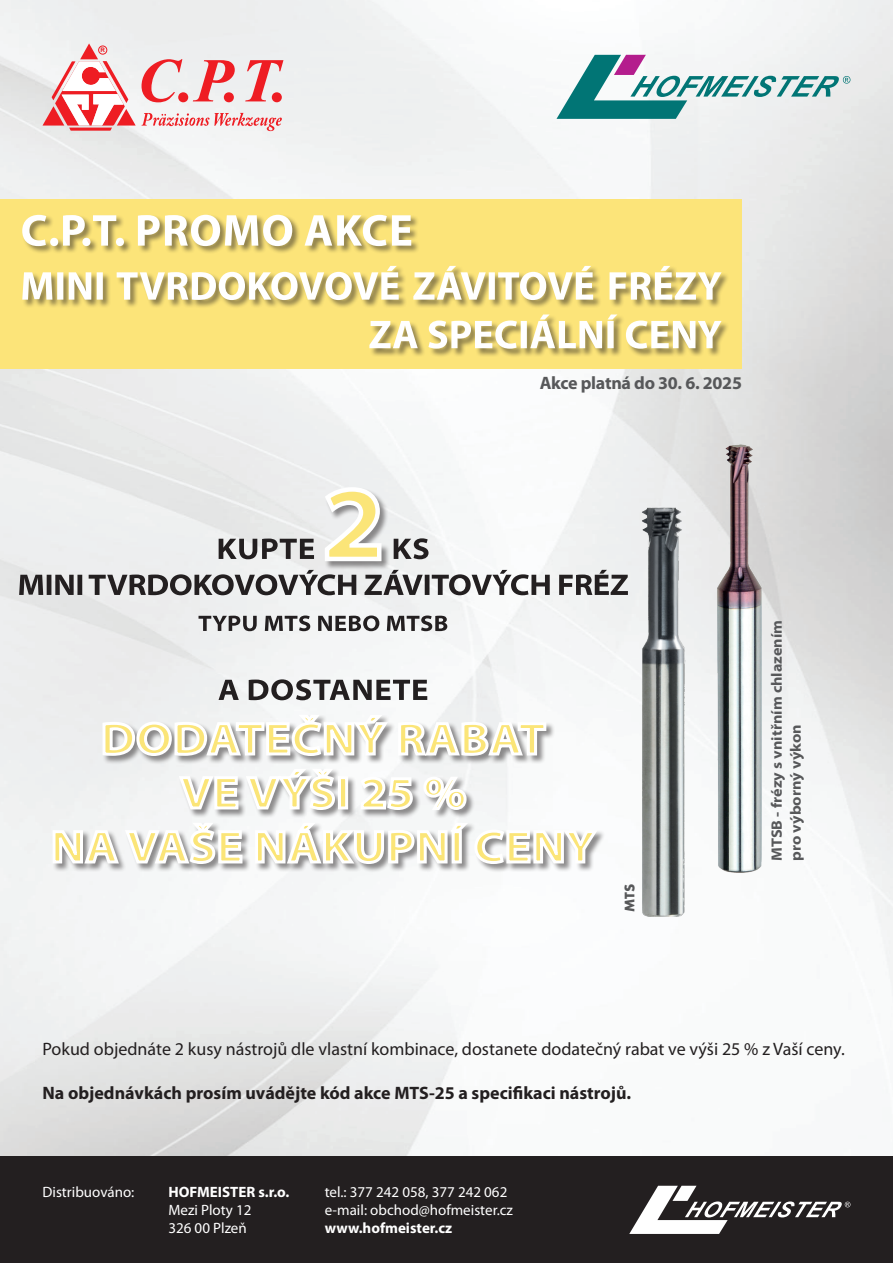
<style>
.page{position:relative;width:893px;height:1263px;background:#fff}
.page>*{position:absolute;margin:0;border:0;box-sizing:border-box;transform-origin:0 0}
.t1{font:18px "Myriad Pro";color:#231f20}
.t2{font:700 18px "Myriad Pro";color:#231f20}
.t3{font:700 18px "Myriad Pro";letter-spacing:-.015em;color:#57585a}
.t4{font:15px/18px "Myriad Pro";color:#fff}
.t5{font:700 semi-expanded 15px/18.8px "Myriad Pro";color:#57585a}
.t6{font:700 15px "Myriad Pro";color:#fff}
.t7{font:700 12.75px "Futura";color:#57585a}
.t8{font:700 6.3px "Arial";color:#ee1d23}
.s1{font-weight:700}
</style>
<div class="page">
<img style="left:0;top:0;width:893px;height:1157px">
<div style="left:0;top:199px;width:741px;height:170px;background:#fce479"></div>
<img style="left:634px;top:494px;width:54px;height:423px">
<img style="left:706px;top:436px;width:62px;height:442px">
<svg style="left:43px;top:43px;width:93px;height:88px"></svg>
<svg style="left:142px;top:59px;width:93px;height:43px"></svg>
<svg style="left:245px;top:60px;width:38px;height:42px;background:#ed9fa2"></svg>
<div style="left:98px;top:46px;width:9px;height:8px;border:1px solid #ee1d23;border-radius:50%"></div>
<svg style="left:142px;top:113px;width:140px;height:18px"></svg>
<svg style="left:556px;top:55px;width:294px;height:64px"></svg>
<div style="left:0;top:1157px;width:893px;height:106px;background:#231f20"></div>
<svg style="left:629px;top:1186px;width:221px;height:48px"></svg>
<div style="left:52px;top:822px;width:554px;height:50px;background:#231f20;opacity:.5"></div>
<svg style="left:51px;top:820px;width:549px;height:46px"></svg>
<div style="left:179px;top:768px;width:296px;height:50px;background:#231f20;opacity:.5"></div>
<svg style="left:177px;top:766px;width:291px;height:47px"></svg>
<div style="left:102px;top:714px;width:453px;height:50px;background:#231f20;opacity:.5"></div>
<svg style="left:101px;top:712px;width:447px;height:45px"></svg>
<svg style="left:219px;top:679px;width:208px;height:21px"></svg>
<svg style="left:199px;top:615px;width:248px;height:16px"></svg>
<svg style="left:19px;top:570px;width:609px;height:25px"></svg>
<svg style="left:394px;top:538px;width:34px;height:21px"></svg>
<div style="left:324px;top:487px;width:66px;height:83px;background:#231f20;opacity:.5"></div>
<svg style="left:321px;top:485px;width:63px;height:78px"></svg>
<svg style="left:219px;top:538px;width:95px;height:21px"></svg>
<div style="left:22px;top:214px;width:708px;height:143px;background:#231f20;opacity:.5"></div>
<svg style="left:369px;top:314px;width:353px;height:35px"></svg>
<svg style="left:22px;top:266px;width:700px;height:34px"></svg>
<svg style="left:22px;top:215px;width:389px;height:31px"></svg>
<p class="t8" style="left:101px;top:46px;width:6px">R</p>
<p class="t3" style="left:540px;top:371px;width:204px">Akce platná do 30. 6. 2025</p>
<p class="t7" style="left:621px;top:912px;width:30px;rotate:-90deg">MTS</p>
<p class="t5" style="left:767px;top:861px;width:242px;rotate:-90deg">MTSB - frézy s vnitřním chlazením pro výborný výkon</p>
<p class="t1" style="left:43px;top:1038px;width:804px">Pokud objednáte 2 kusy nástrojů dle vlastní kombinace, dostanete dodatečný rabat ve výši 25 % z Vaší ceny.</p>
<p class="t2" style="left:43px;top:1081px;width:590px">Na objednávkách prosím uvádějte kód akce MTS-25 a specifikaci nástrojů.</p>
<p class="t4" style="left:43px;top:1183px;width:93px">Distribuováno:</p>
<p class="t6" style="left:168px;top:1182px;width:122px">HOFMEISTER s.r.o.</p>
<p class="t4" style="left:168px;top:1201px;width:85px">Mezi Ploty 12</p>
<p class="t4" style="left:168px;top:1219px;width:80px">326 00 Plzeň</p>
<p class="t4" style="left:325px;top:1183px;width:184px">tel.: 377 242 058, 377 242 062</p>
<p class="t4" style="left:325px;top:1201px;width:190px">e-mail: obchod@hofmeister.cz <span class="s1">www.hofmeister.cz</span></p>
</div>
